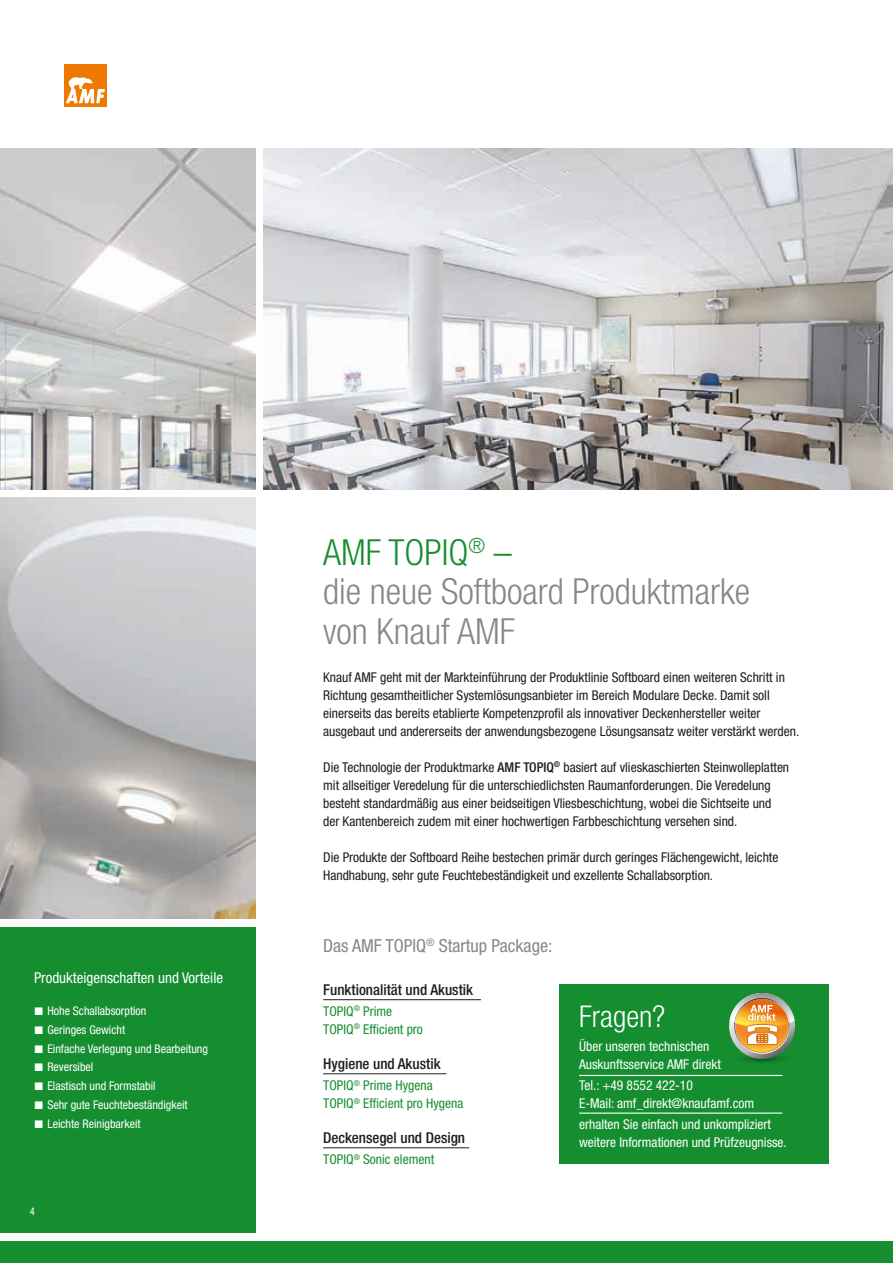
<style>
.page{position:relative;width:893px;height:1263px;background:#fff}
.page>*{position:absolute;margin:0;border:0;box-sizing:border-box;transform-origin:0 0}
.t1{font:300 condensed 36px/39.8px "Helvetica Neue LT Pro";color:#878787}
.t2{font:300 condensed 30px "Helvetica Neue LT Pro";color:#fff}
.t3{font:condensed 18px "Helvetica Neue LT Pro";color:#878787}
.t4{font:500 condensed 15px "Helvetica Neue LT Pro";color:#1d1d1b}
.t5{font:condensed 15px "Helvetica Neue LT Pro";color:#fff}
.t6{font:condensed 13.5px/18px "Helvetica Neue LT Pro";color:#1d1d1b}
.t7{font:condensed 13.5px/17.2px "Helvetica Neue LT Pro";color:#fff}
.t8{font:condensed 13.5px/18px "Helvetica Neue LT Pro";color:#158e30}
.t9{font:condensed 12px/18.9px "Helvetica Neue LT Pro";color:#fff}
.t10{font:condensed 10.5px "Helvetica Neue LT Pro";color:#fff}
.s1{color:#158e30}
.s2{font-weight:500}
</style>
<div class="page">
<div style="left:0;top:1242px;width:893px;height:21px;background:#158e30"></div>
<div style="left:64px;top:64px;width:42px;height:42px;background:#ef7900"></div>
<svg style="left:66px;top:77px;width:39px;height:26px"></svg>
<img style="left:264px;top:149px;width:629px;height:340px">
<img style="left:0;top:149px;width:255px;height:340px">
<img style="left:0;top:498px;width:255px;height:420px">
<div style="left:0;top:927px;width:255px;height:306px;background:#158e30"></div>
<hr style="left:323px;top:999px;width:158px;height:1px;background:#1d1d1b">
<hr style="left:323px;top:1073px;width:123px;height:1px;background:#1d1d1b">
<hr style="left:323px;top:1147px;width:146px;height:1px;background:#1d1d1b">
<div style="left:560px;top:984px;width:269px;height:179px;background:#158e30"></div>
<svg style="left:741px;top:1053px;width:43px;height:10px"></svg>
<svg style="left:729px;top:993px;width:66px;height:66px"></svg>
<svg style="left:736px;top:1000px;width:51px;height:51px"></svg>
<svg style="left:729px;top:993px;width:66px;height:52px"></svg>
<hr style="left:579px;top:1075px;width:203px;height:1px;background:#fff">
<hr style="left:579px;top:1112px;width:203px;height:2px;background:#fff">
<p class="t5" style="left:34px;top:969px;width:191px">Produkteigenschaften und Vorteile</p>
<p class="t9" style="left:47px;top:1001px;width:162px">Hohe Schallabsorption<br>Geringes Gewicht<br>Einfache Verlegung und Bearbeitung<br>Reversibel<br>Elastisch und Formstabil<br>Sehr gute Feuchtebeständigkeit<br>Leichte Reinigbarkeit</p>
<p class="t10" style="left:30px;top:1205px;width:7px">4</p>
<h1 class="t1" style="left:323px;top:532px;width:429px"><span class="s1">AMF TOPIQ</span><sup>®</sup> <span class="s1">–<br></span>die neue Softboard Produktmarke von Knauf AMF</h1>
<p class="t6" style="left:323px;top:668px;width:478px">Knauf AMF geht mit der Markteinführung der Produktlinie Softboard einen weiteren Schritt in Richtung gesamtheitlicher Systemlösungsanbieter im Bereich Modulare Decke. Damit soll einerseits das bereits etablierte Kompetenzprofil als innovativer Deckenhersteller weiter ausgebaut und andererseits der anwendungsbezogene Lösungsansatz weiter verstärkt werden.</p>
<p class="t6" style="left:323px;top:758px;width:468px">Die Technologie der Produktmarke <span class="s2">AMF TOPIQ</span><sup>®</sup> basiert auf vlieskaschierten Steinwolleplatten mit allseitiger Veredelung für die unterschiedlichsten Raumanforderungen. Die Veredelung besteht standardmäßig aus einer beidseitigen Vliesbeschichtung, wobei die Sichtseite und der Kantenbereich zudem mit einer hochwertigen Farbbeschichtung versehen sind.</p>
<p class="t6" style="left:323px;top:848px;width:457px">Die Produkte der Softboard Reihe bestechen primär durch geringes Flächengewicht, leichte<br>Handhabung, sehr gute Feuchtebeständigkeit und exzellente Schallabsorption.</p>
<h3 class="t3" style="left:323px;top:935px;width:231px">Das AMF TOPIQ<sup>®</sup> Startup Package:</h3>
<p class="t4" style="left:323px;top:980px;width:151px">Funktionalität und Akustik</p>
<p class="t8" style="left:323px;top:1002px;width:101px">TOPIQ<sup>®</sup> Prime<br>TOPIQ<sup>®</sup> Efficient pro</p>
<p class="t4" style="left:323px;top:1055px;width:119px">Hygiene und Akustik</p>
<p class="t8" style="left:323px;top:1076px;width:142px">TOPIQ<sup>®</sup> Prime Hygena<br>TOPIQ<sup>®</sup> Efficient pro Hygena</p>
<p class="t4" style="left:323px;top:1129px;width:143px">Deckensegel und Design</p>
<p class="t8" style="left:323px;top:1150px;width:113px">TOPIQ<sup>®</sup> Sonic element</p>
<h2 class="t2" style="left:579px;top:999px;width:88px">Fragen?</h2>
<p class="t7" style="left:579px;top:1038px;width:143px">Über unseren technischen<br>Auskunftsservice AMF direkt</p>
<p class="t7" style="left:579px;top:1077px;width:177px">Tel.: +49 8552 422-10<br>E-Mail: amf_direkt@knaufamf.com</p>
<p class="t7" style="left:579px;top:1116px;width:209px">erhalten Sie einfach und unkompliziert weitere Informationen und Prüfzeugnisse.</p>
</div>
